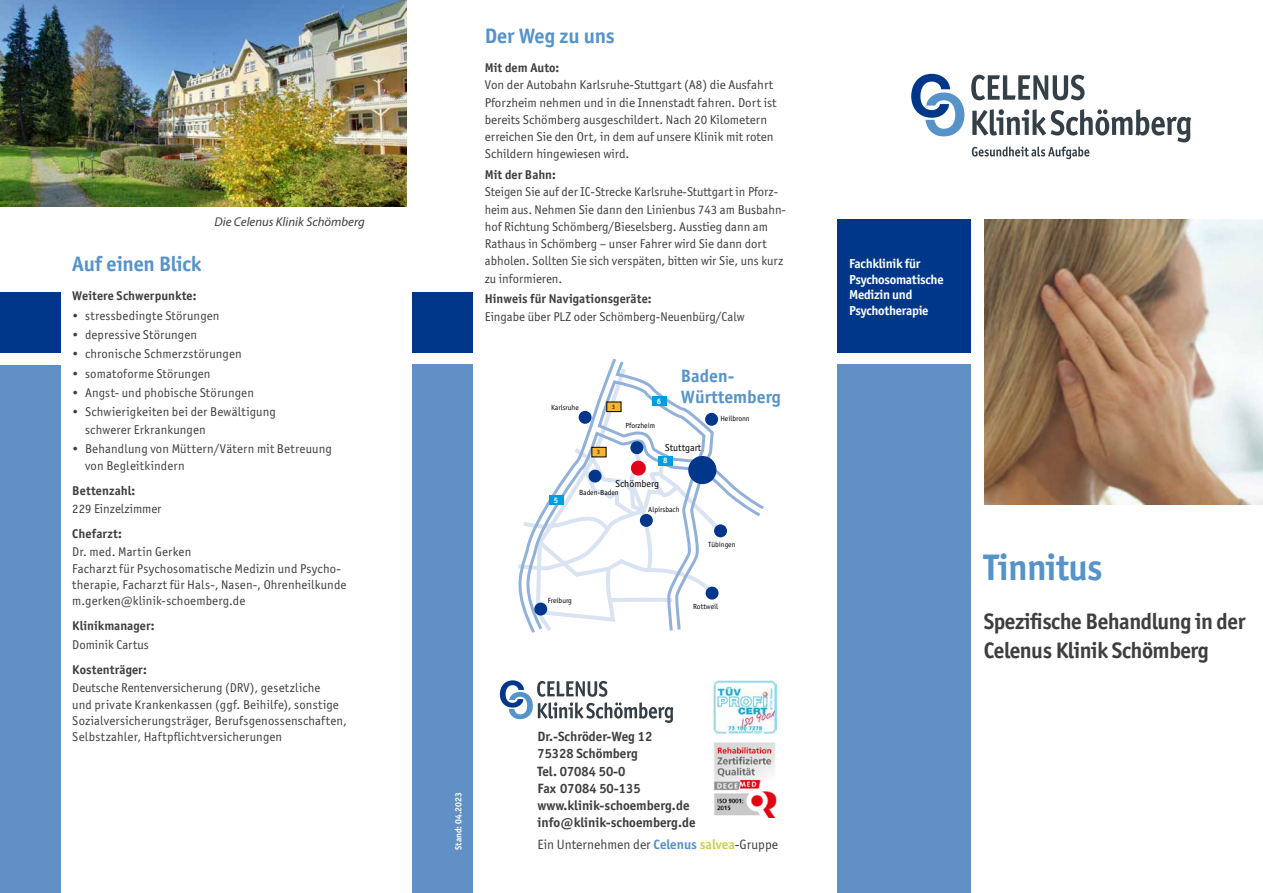
<style>
.page{position:relative;width:1263px;height:893px;background:#fff}
.page>*{position:absolute;margin:0;border:0;box-sizing:border-box;transform-origin:0 0}
.t1{font:700 37.05px "Officina Sans ITC Pro";letter-spacing:-.02em;color:#5693c9}
.t2{font:700 22.5px/28.5px "Officina Sans ITC Pro";letter-spacing:-.02em;color:#3e3d40}
.t3{font:700 21px "Officina Sans ITC Pro";letter-spacing:-.01em;color:#5693c9}
.t4{font:700 18px/21.5px "Officina Sans";color:#5693c9}
.t5{font:700 13.5px/17.2px "Officina Sans ITC Pro";color:#3e3d40}
.t6{font:13.5px "Officina Sans ITC Pro";color:#3e3d40}
.t7{font:700 13.05px/15.6px "Officina Sans ITC Pro";letter-spacing:-.02em;color:#fff}
.t8{font:12.75px/17.2px "Officina Sans ITC Pro";letter-spacing:.005em;color:#3e3d40}
.t9{font:700 12.75px "Officina Sans ITC Pro";letter-spacing:.005em;color:#3e3d40}
.t10{font:italic 12.75px "Myriad Pro";color:#3e3d40}
.t11{font:9.9px "Officina Sans";color:#000}
.t12{font:700 9px "Officina Sans ITC Pro";color:#fff}
.t13{font:700 7.95px "Officina Sans";color:#fff}
.t14{font:7.5px "Officina Sans";color:#000}
.t15{font:6.45px "Officina Sans";color:#000}
.s1{font-weight:700;color:#5693c9}
.s2{font-weight:700;color:#cbd24b}
</style>
<div class="page">
<img style="left:984px;top:219px;width:279px;height:285px">
<div style="left:412px;top:292px;width:61px;height:60px;background:#00378b"></div>
<div style="left:0;top:292px;width:60px;height:61px;background:#00378b"></div>
<div style="left:412px;top:365px;width:61px;height:528px;background:#6090c6"></div>
<div style="left:0;top:365px;width:60px;height:528px;background:#6090c6"></div>
<img style="left:0;top:0;width:406px;height:206px">
<div style="left:838px;top:219px;width:133px;height:134px;background:#00378b"></div>
<div style="left:838px;top:364px;width:133px;height:529px;background:#6090c6"></div>
<svg style="left:971px;top:75px;width:113px;height:25px"></svg>
<svg style="left:911px;top:74px;width:53px;height:62px"></svg>
<svg style="left:972px;top:109px;width:219px;height:50px"></svg>
<svg style="left:500px;top:680px;width:173px;height:43px"></svg>
<svg style="left:518px;top:359px;width:246px;height:274px"></svg>
<div style="left:688px;top:456px;width:28px;height:28px;background:#00378b;border-radius:50%"></div>
<div style="left:652px;top:396px;width:15px;height:10px;background:#009ee0"></div>
<div style="left:630px;top:441px;width:13px;height:13px;background:#00378b;border-radius:50%"></div>
<div style="left:705px;top:413px;width:13px;height:13px;background:#00378b;border-radius:50%"></div>
<div style="left:534px;top:603px;width:13px;height:12px;background:#00378b;border-radius:50%"></div>
<div style="left:706px;top:587px;width:12px;height:13px;background:#00378b;border-radius:50%"></div>
<div style="left:714px;top:524px;width:13px;height:13px;background:#00378b;border-radius:50%"></div>
<div style="left:579px;top:411px;width:12px;height:13px;background:#00378b;border-radius:50%"></div>
<div style="left:589px;top:470px;width:12px;height:13px;background:#00378b;border-radius:50%"></div>
<div style="left:640px;top:514px;width:13px;height:13px;background:#00378b;border-radius:50%"></div>
<div style="left:606px;top:402px;width:15px;height:10px;background:#f8b334;border:1px solid #000"></div>
<div style="left:592px;top:447px;width:14px;height:10px;background:#f8b334;border:1px solid #000"></div>
<div style="left:549px;top:495px;width:14px;height:10px;background:#009ee0"></div>
<div style="left:659px;top:456px;width:14px;height:9px;background:#009ee0"></div>
<img style="left:714px;top:742px;width:63px;height:75px">
<img style="left:713px;top:680px;width:63px;height:53px">
<p class="t10" style="left:215px;top:214px;width:152px">Die Celenus Klinik Schömberg</p>
<h3 class="t3" style="left:72px;top:251px;width:131px">Auf einen Blick</h3>
<p class="t9" style="left:72px;top:288px;width:126px">Weitere Schwerpunkte:</p>
<p class="t8" style="left:72px;top:307px;width:149px">• stressbedingte Störungen</p>
<p class="t8" style="left:72px;top:326px;width:126px">• depressive Störungen</p>
<p class="t8" style="left:72px;top:345px;width:171px">• chronische Schmerzstörungen</p>
<p class="t8" style="left:72px;top:365px;width:140px">• somatoforme Störungen</p>
<p class="t8" style="left:72px;top:384px;width:183px">• Angst- und phobische Störungen</p>
<p class="t8" style="left:85px;top:403px;width:192px;text-indent:-13px">• Schwierigkeiten bei der Bewältigung schwerer Erkrankungen</p>
<p class="t8" style="left:85px;top:440px;width:248px;text-indent:-13px">• Behandlung von Müttern/Vätern mit Betreuung von Begleitkindern</p>
<p class="t9" style="left:72px;top:483px;width:65px">Bettenzahl:</p>
<p class="t8" style="left:72px;top:500px;width:91px">229 Einzelzimmer</p>
<p class="t9" style="left:72px;top:526px;width:51px">Chefarzt:</p>
<p class="t8" style="left:72px;top:544px;width:276px;line-height:16.2px">Dr. med. Martin Gerken<br>Facharzt für Psychosomatische Medizin und Psycho&shy;therapie, Facharzt für Hals-, Nasen-, Ohrenheilkunde m.gerken@klinik-schoemberg.de</p>
<p class="t9" style="left:72px;top:618px;width:84px">Klinikmanager:</p>
<p class="t8" style="left:72px;top:636px;width:78px">Dominik Cartus</p>
<p class="t9" style="left:72px;top:662px;width:76px">Kostenträger:</p>
<p class="t8" style="left:72px;top:680px;width:276px;line-height:16.4px">Deutsche Rentenversicherung (DRV), gesetzliche<br>und private Krankenkassen (ggf. Beihilfe), sonstige Sozialversicherungsträger, Berufsgenossenschaften, Selbstzahler, Haftpflichtversicherungen</p>
<h3 class="t3" style="left:485px;top:23px;width:131px">Der Weg zu uns</h3>
<p class="t9" style="left:485px;top:60px;width:76px">Mit dem Auto:</p>
<p class="t8" style="left:485px;top:76px;width:293px">Von der Autobahn Karlsruhe-Stuttgart (A8) die Ausfahrt Pforzheim nehmen und in die Innenstadt fahren. Dort ist bereits Schömberg ausgeschildert. Nach 20 Kilometern erreichen Sie den Ort, in dem auf unsere Klinik mit roten Schildern hingewiesen wird.</p>
<p class="t9" style="left:485px;top:167px;width:73px">Mit der Bahn:</p>
<p class="t8" style="left:485px;top:183px;width:303px">Steigen Sie auf der IC-Strecke Karlsruhe-Stuttgart in Pforz&shy;heim aus. Nehmen Sie dann den Linienbus 743 am Busbahn&shy;hof Richtung Schömberg/Bieselsberg. Ausstieg dann am Rathaus in Schömberg – unser Fahrer wird Sie dann dort abholen. Sollten Sie sich verspäten, bitten wir Sie, uns kurz zu informieren.</p>
<p class="t9" style="left:485px;top:291px;width:168px">Hinweis für Navigationsgeräte:</p>
<p class="t8" style="left:485px;top:308px;width:261px">Eingabe über PLZ oder Schömberg-Neuenbürg/Calw</p>
<p class="t14" style="left:551px;top:403px;width:29px">Karlsruhe</p>
<p class="t15" style="left:597px;top:448px;width:5px">3</p>
<p class="t15" style="left:612px;top:403px;width:5px">3</p>
<p class="t13" style="left:657px;top:396px;width:6px">6</p>
<p class="t14" style="left:625px;top:421px;width:31px">Pforzheim</p>
<h3 class="t4" style="left:681px;top:365px;width:101px">Baden-<br>Württemberg</h3>
<p class="t14" style="left:720px;top:414px;width:31px">Heilbronn</p>
<p class="t11" style="left:665px;top:441px;width:38px">Stuttgart</p>
<p class="t13" style="left:663px;top:456px;width:6px">8</p>
<p class="t13" style="left:554px;top:495px;width:6px">5</p>
<p class="t11" style="left:615px;top:477px;width:45px">Schömberg</p>
<p class="t14" style="left:579px;top:488px;width:41px">Baden-Baden</p>
<p class="t14" style="left:648px;top:505px;width:33px">Alpirsbach</p>
<p class="t14" style="left:708px;top:540px;width:29px">Tübingen</p>
<p class="t14" style="left:548px;top:596px;width:26px">Freiburg</p>
<p class="t14" style="left:693px;top:602px;width:27px">Rottweil</p>
<p class="t12" style="left:453px;top:850px;width:59px;rotate:-90deg">Stand: 04.2023</p>
<p class="t5" style="left:537px;top:728px;width:160px">Dr.-Schröder-Weg 12<br>75328 Schömberg<br>Tel. 07084 50-0<br>Fax 07084 50-135 www.klinik-schoemberg.de info@klinik-schoemberg.de</p>
<p class="t6" style="left:537px;top:836px;width:242px">Ein Unternehmen der <span class="s1">Celenus</span> <span class="s2">salvea</span>-Gruppe</p>
<p class="t7" style="left:849px;top:256px;width:96px">Fachklinik für<br>Psychosomatische<br>Medizin und<br>Psychotherapie</p>
<h1 class="t1" style="left:984px;top:544px;width:121px">Tinnitus</h1>
<h2 class="t2" style="left:984px;top:607px;width:263px">Spezifische Behandlung in der<br>Celenus Klinik Schömberg</h2>
</div>
